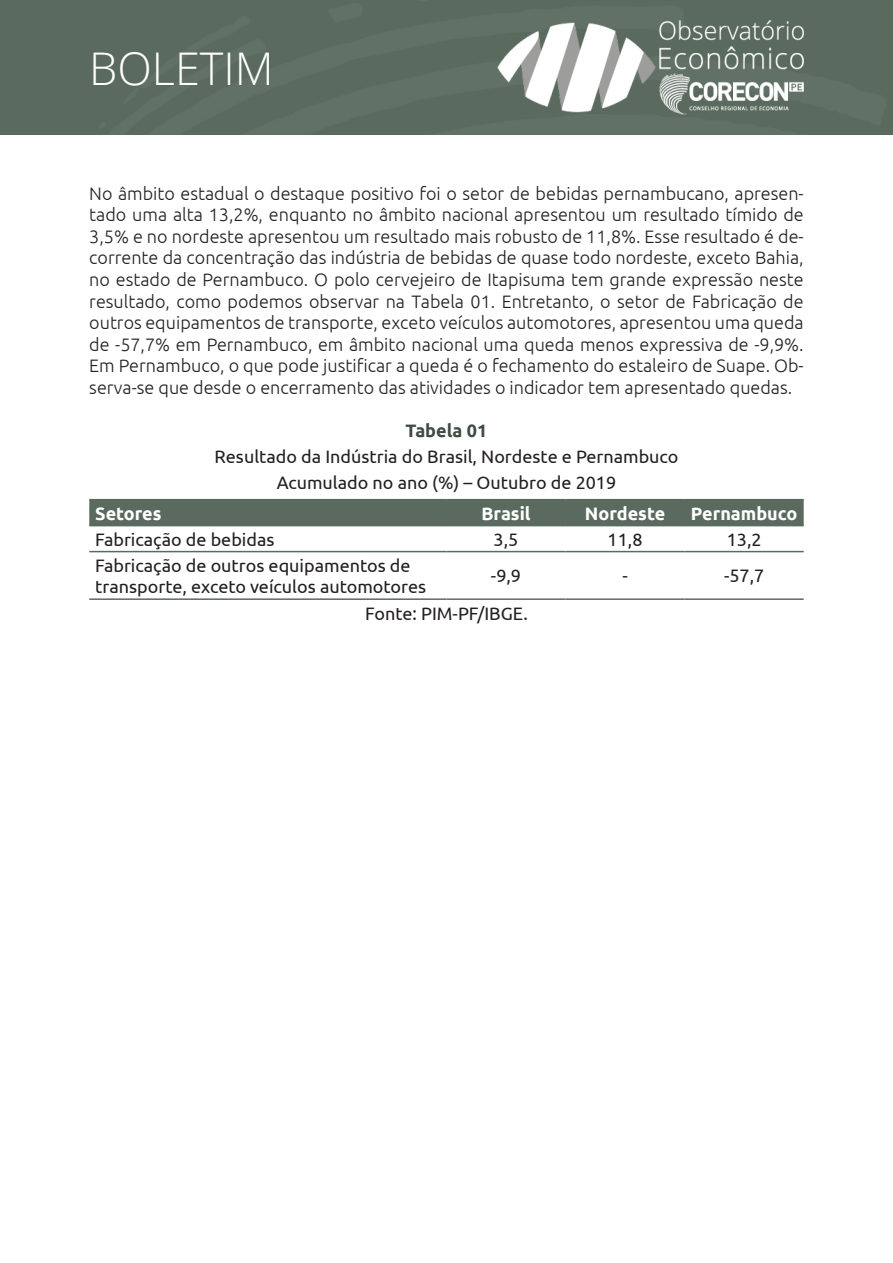
<style>
.page{position:relative;width:893px;height:1263px;background:#fff}
.page>*{position:absolute;margin:0;border:0;box-sizing:border-box;transform-origin:0 0}
.t1{font:300 45px "Open Sans";color:#fff}
.t2{font:300 18px/21.6px "Ubuntu";color:#231f20;text-align:justify}
.t3{font:18px/21.6px "Ubuntu";color:#231f20}
.t4{font:700 18px "Ubuntu";color:#fff}
.t5{font:700 18px "Ubuntu";color:#3f4c42}
</style>
<div class="page">
<div style="left:89px;top:500px;width:715px;height:25px;background:#5b6a5e"></div>
<hr style="left:89px;top:499px;width:357px;height:1px;background:#5b6a5e">
<hr style="left:446px;top:499px;width:120px;height:1px;background:#5b6a5e">
<hr style="left:566px;top:499px;width:119px;height:1px;background:#5b6a5e">
<hr style="left:685px;top:499px;width:119px;height:1px;background:#5b6a5e">
<hr style="left:89px;top:525px;width:357px;height:1px;background:#5b6a5e">
<hr style="left:446px;top:525px;width:120px;height:1px;background:#5b6a5e">
<hr style="left:566px;top:525px;width:119px;height:1px;background:#5b6a5e">
<hr style="left:685px;top:525px;width:119px;height:1px;background:#5b6a5e">
<hr style="left:89px;top:551px;width:357px;height:1px;background:#5b6a5e">
<hr style="left:446px;top:551px;width:120px;height:1px;background:#5b6a5e">
<hr style="left:566px;top:551px;width:119px;height:1px;background:#5b6a5e">
<hr style="left:685px;top:551px;width:119px;height:1px;background:#5b6a5e">
<hr style="left:89px;top:598px;width:357px;height:2px;background:#5b6a5e">
<hr style="left:446px;top:598px;width:120px;height:2px;background:#5b6a5e">
<hr style="left:566px;top:598px;width:119px;height:2px;background:#5b6a5e">
<hr style="left:685px;top:598px;width:119px;height:2px;background:#5b6a5e">
<div style="left:0;top:0;width:893px;height:134px;background:#5b6a5e"></div>
<img style="left:497px;top:21px;width:307px;height:94px">
<p class="t1" style="left:89px;top:38px;width:186px">BOLETIM</p>
<p class="t2" style="left:89px;top:182px;width:716px">No âmbito estadual o destaque positivo foi o setor de bebidas pernambucano, apresen&shy;tado uma alta 13,2%, enquanto no âmbito nacional apresentou um resultado tímido de 3,5% e no nordeste apresentou um resultado mais robusto de 11,8%. Esse resultado é de&shy;corrente da concentração das indústria de bebidas de quase todo nordeste, exceto Bahia, no estado de Pernambuco. O polo cervejeiro de Itapisuma tem grande expressão neste resultado, como podemos observar na Tabela 01. Entretanto, o setor de Fabricação de outros equipamentos de transporte, exceto veículos automotores, apresentou uma queda de -57,7% em Pernambuco, em âmbito nacional uma queda menos expressiva de -9,9%.<br>Em Pernambuco, o que pode justificar a queda é o fechamento do estaleiro de Suape. Ob&shy;serva-se que desde o encerramento das atividades o indicador tem apresentado quedas.</p>
<p class="t5" style="left:406px;top:420px;width:83px">Tabela 01</p>
<p class="t3" style="left:215px;top:445px;width:465px">Resultado da Indústria do Brasil, Nordeste e Pernambuco</p>
<p class="t3" style="left:277px;top:471px;width:341px">Acumulado no ano (%) – Outubro de 2019</p>
<p class="t4" style="left:95px;top:502px;width:68px">Setores</p>
<p class="t4" style="left:481px;top:502px;width:51px">Brasil</p>
<p class="t4" style="left:585px;top:502px;width:82px">Nordeste</p>
<p class="t4" style="left:691px;top:502px;width:108px">Pernambuco</p>
<p class="t3" style="left:95px;top:528px;width:181px">Fabricação de bebidas</p>
<p class="t3" style="left:494px;top:528px;width:26px">3,5</p>
<p class="t3" style="left:608px;top:528px;width:36px">11,8</p>
<p class="t3" style="left:727px;top:528px;width:36px">13,2</p>
<p class="t3" style="left:95px;top:554px;width:332px">Fabricação de outros equipamentos de transporte, exceto veículos automotores</p>
<p class="t3" style="left:491px;top:565px;width:32px">-9,9</p>
<p class="t3" style="left:622px;top:565px;width:7px">-</p>
<p class="t3" style="left:724px;top:565px;width:42px">-57,7</p>
<p class="t3" style="left:365px;top:602px;width:164px">Fonte: PIM-PF/IBGE.</p>
</div>
